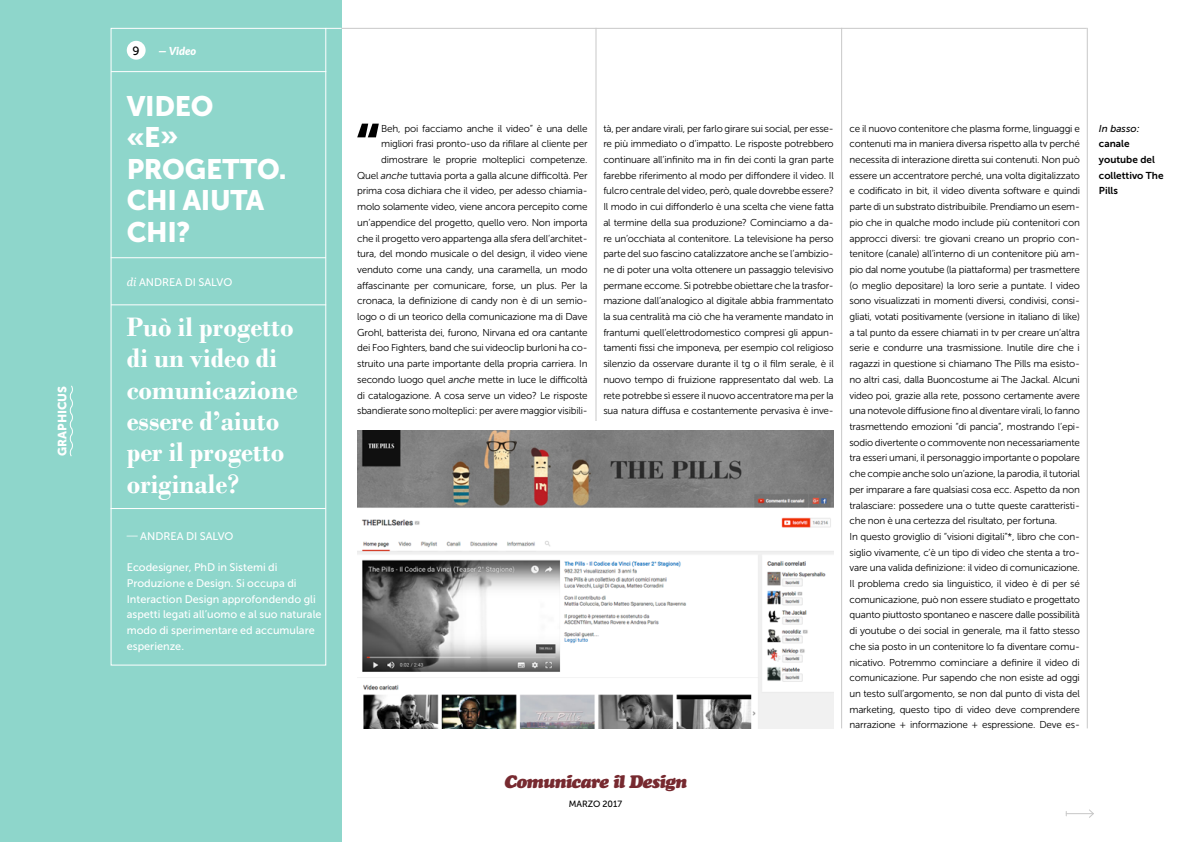
<style>
.page{position:relative;width:1191px;height:842px;background:#fff}
.page>*{position:absolute;margin:0;border:0;box-sizing:border-box;transform-origin:0 0}
.t1{font:53.9px "Museo Sans 900";color:#000}
.t2{font:700 28px/31.4px "Bodoni";color:#fff}
.t3{font:28px/31.4px "Museo Sans 900";letter-spacing:-.01em;color:#fff}
.t4{font:italic 18px "Cooper Black Std";letter-spacing:-.05em;color:#772a30}
.t5{font:12px "Museo Sans 900";color:#fff}
.t6{font:12px "Museo Sans 500";color:#000}
.t7{font:11px/15.7px "Museo Sans 500";color:#fff}
.t8{font:italic 900 11px "Lato";color:#fff}
.t9{font:10px/15.7px "Museo Sans 300";letter-spacing:-.02em;color:#000;text-align:right}
.t10{font:10px/15.7px "Museo Sans 700";color:#000}
.t11{font:italic 10px "Museo Sans 500";color:#000}
.t12{font:9px "Museo Sans 500";color:#000}
.s1{font-family:"Droid Serif";font-style:italic}
.s2{font-style:italic}
</style>
<div class="page">
<hr style="left:595px;top:28px;width:1px;height:393px;background:#c8c8c8">
<hr style="left:1086px;top:28px;width:1px;height:700px;background:#c8c8c8">
<hr style="left:841px;top:28px;width:1px;height:700px;background:#c8c8c8">
<div style="left:0;top:0;width:341px;height:842px;background:#8ed6cb"></div>
<div style="left:111px;top:28px;width:215px;height:638px;border:1px solid #fff"></div>
<hr style="left:111px;top:71px;width:215px;height:1px;background:#fff">
<svg style="left:69px;top:385px;width:4px;height:72px"></svg>
<hr style="left:341px;top:28px;width:745px;height:1px;background:#c8c8c8">
<hr style="left:111px;top:304px;width:215px;height:1px;background:#fff">
<hr style="left:111px;top:257px;width:215px;height:1px;background:#fff">
<svg style="left:1065px;top:809px;width:29px;height:9px"></svg>
<div style="left:127px;top:41px;width:19px;height:19px;background:#fff;border-radius:50%"></div>
<hr style="left:111px;top:508px;width:215px;height:1px;background:#fff">
<img style="left:357px;top:430px;width:476px;height:298px">
<svg style="left:326px;top:28px;width:15px;height:1px"></svg>
<p class="t5" style="left:55px;top:456px;width:72px;rotate:-90deg">GRAPHICUS</p>
<p class="t6" style="left:133px;top:44px;width:9px">9</p>
<p class="t8" style="left:158px;top:44px;width:39px">— Video</p>
<h2 class="t3" style="left:127px;top:90px;width:161px">VIDEO<br>«E»<br>PROGETTO.<br>CHI AIUTA<br>CHI?</h2>
<p class="t7" style="left:127px;top:274px;width:107px"><span class="s1">di</span> ANDREA DI SALVO</p>
<h2 class="t2" style="left:127px;top:311px;width:172px">Può il progetto di un video di comunicazione essere d’aiuto per il progetto originale?</h2>
<p class="t7" style="left:127px;top:528px;width:108px"><span class="s1">—</span> ANDREA DI SALVO</p>
<p class="t7" style="left:127px;top:560px;width:196px">Ecodesigner, PhD in Sistemi di<br>Produzione e Design. Si occupa di<br>Interaction Design approfondendo gli aspetti legati all’uomo e al suo naturale modo di sperimentare ed accumulare esperienze.</p>
<h1 class="t1" style="left:355px;top:113px;width:26px">“</h1>
<p class="t9" style="left:357px;top:120px;width:232px">Beh, poi facciamo anche il video” è una delle migliori frasi pronto-uso da rifilare al cliente per dimostrare le proprie molteplici competenze.<br>Quel <span class="s2">anche</span> tuttavia porta a galla alcune difficoltà. Per prima cosa dichiara che il video, per adesso chiamia&shy;molo solamente video, viene ancora percepito come un’appendice del progetto, quello vero. Non importa che il progetto vero appartenga alla sfera dell’architet&shy;tura, del mondo musicale o del design, il video viene venduto come una candy, una caramella, un modo affascinante per comunicare, forse, un plus. Per la cronaca, la definizione di candy non è di un semio&shy;logo o di un teorico della comunicazione ma di Dave Grohl, batterista dei, furono, Nirvana ed ora cantante dei Foo Fighters, band che sui videoclip burloni ha co&shy;struito una parte importante della propria carriera. In secondo luogo quel <span class="s2">anche</span> mette in luce le difficoltà di catalogazione. A cosa serve un video? Le risposte sbandierate sono molteplici: per avere maggior visibili-</p>
<p class="t9" style="left:603px;top:120px;width:232px;text-align:justify">tà, per andare virali, per farlo girare sui social, per esse&shy;re più immediato o d’impatto. Le risposte potrebbero continuare all’infinito ma in fin dei conti la gran parte farebbe riferimento al modo per diffondere il video. Il fulcro centrale del video, però, quale dovrebbe essere?<br>Il modo in cui diffonderlo è una scelta che viene fatta al termine della sua produzione? Cominciamo a da&shy;re un’occhiata al contenitore. La televisione ha perso parte del suo fascino catalizzatore anche se l’ambizio&shy;ne di poter una volta ottenere un passaggio televisivo permane eccome. Si potrebbe obiettare che la trasfor&shy;mazione dall’analogico al digitale abbia frammentato la sua centralità ma ciò che ha veramente mandato in frantumi quell’elettrodomestico compresi gli appun&shy;tamenti fissi che imponeva, per esempio col religioso silenzio da osservare durante il tg o il film serale, è il nuovo tempo di fruizione rappresentato dal web. La rete potrebbe sì essere il nuovo accentratore ma per la sua natura diffusa e costantemente pervasiva è inve-</p>
<p class="t9" style="left:849px;top:120px;width:232px;text-align:left">ce il nuovo contenitore che plasma forme, linguaggi e contenuti ma in maniera diversa rispetto alla tv perché necessita di interazione diretta sui contenuti. Non può essere un accentratore perché, una volta digitalizzato e codificato in bit, il video diventa software e quindi parte di un substrato distribuibile. Prendiamo un esem&shy;pio che in qualche modo include più contenitori con approcci diversi: tre giovani creano un proprio con&shy;tenitore (canale) all’interno di un contenitore più am&shy;pio dal nome youtube (la piattaforma) per trasmettere (o meglio depositare) la loro serie a puntate. I video sono visualizzati in momenti diversi, condivisi, consi&shy;gliati, votati positivamente (versione in italiano di like) a tal punto da essere chiamati in tv per creare un’altra serie e condurre una trasmissione. Inutile dire che i ragazzi in questione si chiamano The Pills ma esisto&shy;no altri casi, dalla Buoncostume ai The Jackal. Alcuni video poi, grazie alla rete, possono certamente avere una notevole diffusione fino al diventare virali, lo fanno trasmettendo emozioni “di pancia”, mostrando l’epi&shy;sodio divertente o commovente non necessariamente tra esseri umani, il personaggio importante o popolare che compie anche solo un’azione, la parodia, il tutorial per imparare a fare qualsiasi cosa ecc. Aspetto da non tralasciare: possedere una o tutte queste caratteristi&shy;che non è una certezza del risultato, per fortuna.<br>In questo groviglio di “visioni digitali”*, libro che con&shy;siglio vivamente, c’è un tipo di video che stenta a tro&shy;vare una valida definizione: il video di comunicazione.<br>Il problema credo sia linguistico, il video è di per sé comunicazione, può non essere studiato e progettato quanto piuttosto spontaneo e nascere dalle possibilità di youtube o dei social in generale, ma il fatto stesso che sia posto in un contenitore lo fa diventare comu&shy;nicativo. Potremmo cominciare a definire il video di comunicazione. Pur sapendo che non esiste ad oggi un testo sull’argomento, se non dal punto di vista del marketing, questo tipo di video deve comprendere narrazione + informazione + espressione. Deve es-</p>
<p class="t11" style="left:1098px;top:123px;width:42px">In basso:</p>
<p class="t10" style="left:1098px;top:136px;width:66px">canale youtube del collettivo The<br>Pills</p>
<h3 class="t4" style="left:504px;top:771px;width:184px">Comunicare il Design</h3>
<p class="t12" style="left:569px;top:799px;width:55px">MARZO 2017</p>
</div>
